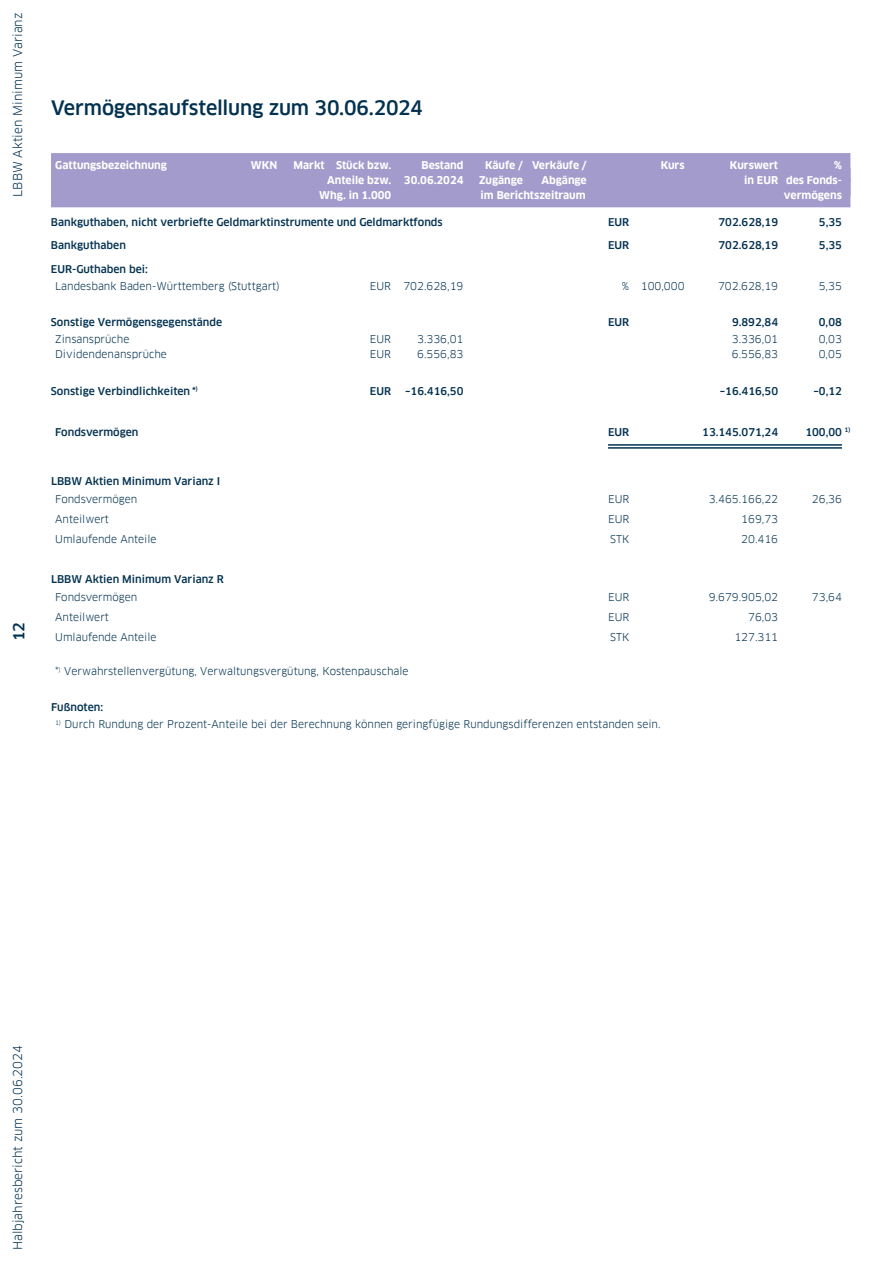
<style>
.page{position:relative;width:893px;height:1263px;background:#fff}
.page>*{position:absolute;margin:0;border:0;box-sizing:border-box;transform-origin:0 0}
.t1{font:500 19.5px "Clanfor LBBW";letter-spacing:-.01em;color:#033251}
.t2{font:500 15px "Clanfor LBBW";color:#033251}
.t3{font:12px "Clanfor LBBW";color:#033251}
.t4{font:10.5px "Clanfor LBBW";color:#033251}
.t5{font:500 10.5px "Clanfor LBBW";color:#033251}
.t6{font:700 10.5px "Clanfor LBBW";color:#fff}
</style>
<div class="page">
<div style="left:51px;top:153px;width:799px;height:29px;background:#a29bcc"></div>
<div style="left:51px;top:177px;width:799px;height:30px;background:#a29bcc"></div>
<hr style="left:608px;top:444px;width:234px;height:2px;background:#033251">
<hr style="left:608px;top:447px;width:234px;height:2px;background:#033251">
<p class="t3" style="left:11px;top:196px;width:185px;rotate:-90deg">LBBW Aktien Minimum Varianz</p>
<h2 class="t2" style="left:10px;top:641px;width:21px;rotate:-90deg">12</h2>
<h1 class="t1" style="left:51px;top:96px;width:373px">Vermögensaufstellung zum 30.06.2024</h1>
<p class="t6" style="left:55px;top:159px;width:113px">Gattungsbezeichnung</p>
<p class="t6" style="left:251px;top:159px;width:28px">WKN</p>
<p class="t6" style="left:293px;top:159px;width:99px">Markt Stück bzw.</p>
<p class="t6" style="left:422px;top:159px;width:43px">Bestand</p>
<p class="t6" style="left:485px;top:159px;width:103px">Käufe / Verkäufe /</p>
<p class="t6" style="left:661px;top:159px;width:25px">Kurs</p>
<p class="t6" style="left:730px;top:159px;width:50px">Kurswert</p>
<p class="t6" style="left:834px;top:159px;width:9px">%</p>
<p class="t6" style="left:327px;top:174px;width:138px">Anteile bzw. 30.06.2024</p>
<p class="t6" style="left:479px;top:174px;width:45px">Zugänge</p>
<p class="t6" style="left:541px;top:174px;width:47px">Abgänge</p>
<p class="t6" style="left:744px;top:174px;width:99px">in EUR des Fonds-</p>
<p class="t6" style="left:319px;top:189px;width:73px">Whg. in 1.000</p>
<p class="t6" style="left:481px;top:189px;width:107px">im Berichtszeitraum</p>
<p class="t6" style="left:784px;top:189px;width:60px">vermögens</p>
<p class="t5" style="left:51px;top:216px;width:393px">Bankguthaben, nicht verbriefte Geldmarktinstrumente und Geldmarktfonds</p>
<p class="t5" style="left:608px;top:216px;width:23px">EUR</p>
<p class="t5" style="left:718px;top:216px;width:61px">702.628,19</p>
<p class="t5" style="left:819px;top:216px;width:25px">5,35</p>
<p class="t5" style="left:51px;top:239px;width:76px">Bankguthaben</p>
<p class="t5" style="left:608px;top:239px;width:23px">EUR</p>
<p class="t5" style="left:718px;top:239px;width:61px">702.628,19</p>
<p class="t5" style="left:819px;top:239px;width:25px">5,35</p>
<p class="t5" style="left:51px;top:263px;width:98px">EUR-Guthaben bei:</p>
<p class="t4" style="left:55px;top:280px;width:226px">Landesbank Baden-Württemberg (Stuttgart)</p>
<p class="t4" style="left:370px;top:280px;width:95px">EUR 702.628,19</p>
<p class="t4" style="left:622px;top:280px;width:64px">% 100,000</p>
<p class="t4" style="left:718px;top:280px;width:62px">702.628,19</p>
<p class="t4" style="left:819px;top:280px;width:25px">5,35</p>
<p class="t5" style="left:51px;top:316px;width:173px">Sonstige Vermögensgegenstände</p>
<p class="t5" style="left:608px;top:316px;width:23px">EUR</p>
<p class="t5" style="left:732px;top:316px;width:48px">9.892,84</p>
<p class="t5" style="left:819px;top:316px;width:25px">0,08</p>
<p class="t4" style="left:55px;top:333px;width:76px">Zinsansprüche</p>
<p class="t4" style="left:370px;top:333px;width:23px">EUR</p>
<p class="t4" style="left:417px;top:333px;width:48px">3.336,01</p>
<p class="t4" style="left:732px;top:333px;width:48px">3.336,01</p>
<p class="t4" style="left:819px;top:333px;width:25px">0,03</p>
<p class="t4" style="left:55px;top:348px;width:113px">Dividendenansprüche</p>
<p class="t4" style="left:370px;top:348px;width:23px">EUR</p>
<p class="t4" style="left:417px;top:348px;width:48px">6.556,83</p>
<p class="t4" style="left:732px;top:348px;width:48px">6.556,83</p>
<p class="t4" style="left:819px;top:348px;width:25px">0,05</p>
<p class="t5" style="left:51px;top:385px;width:149px">Sonstige Verbindlichkeiten *<sup>)</sup></p>
<p class="t5" style="left:370px;top:385px;width:23px">EUR</p>
<p class="t5" style="left:405px;top:385px;width:60px">–16.416,50</p>
<p class="t5" style="left:720px;top:385px;width:60px">–16.416,50</p>
<p class="t5" style="left:813px;top:385px;width:30px">–0,12</p>
<p class="t5" style="left:55px;top:426px;width:85px">Fondsvermögen</p>
<p class="t5" style="left:608px;top:426px;width:23px">EUR</p>
<p class="t5" style="left:702px;top:426px;width:77px">13.145.071,24</p>
<p class="t5" style="left:805px;top:426px;width:47px">100,00 <sup>1)</sup></p>
<p class="t5" style="left:51px;top:475px;width:171px">LBBW Aktien Minimum Varianz I</p>
<p class="t4" style="left:55px;top:493px;width:83px">Fondsvermögen</p>
<p class="t4" style="left:608px;top:493px;width:23px">EUR</p>
<p class="t4" style="left:709px;top:493px;width:71px">3.465.166,22</p>
<p class="t4" style="left:812px;top:493px;width:32px">26,36</p>
<p class="t4" style="left:55px;top:512px;width:55px">Anteilwert</p>
<p class="t4" style="left:608px;top:512px;width:23px">EUR</p>
<p class="t4" style="left:741px;top:512px;width:38px">169,73</p>
<p class="t4" style="left:55px;top:532px;width:103px">Umlaufende Anteile</p>
<p class="t4" style="left:610px;top:532px;width:21px">STK</p>
<p class="t4" style="left:741px;top:532px;width:38px">20.416</p>
<p class="t5" style="left:51px;top:573px;width:174px">LBBW Aktien Minimum Varianz R</p>
<p class="t4" style="left:55px;top:591px;width:83px">Fondsvermögen</p>
<p class="t4" style="left:608px;top:591px;width:23px">EUR</p>
<p class="t4" style="left:709px;top:591px;width:71px">9.679.905,02</p>
<p class="t4" style="left:812px;top:591px;width:32px">73,64</p>
<p class="t4" style="left:55px;top:611px;width:55px">Anteilwert</p>
<p class="t4" style="left:608px;top:611px;width:23px">EUR</p>
<p class="t4" style="left:748px;top:611px;width:32px">76,03</p>
<p class="t4" style="left:55px;top:631px;width:103px">Umlaufende Anteile</p>
<p class="t4" style="left:610px;top:631px;width:21px">STK</p>
<p class="t4" style="left:734px;top:631px;width:45px">127.311</p>
<p class="t4" style="left:55px;top:665px;width:355px">*<sup>)</sup> Verwahrstellenvergütung, Verwaltungsvergütung, Kostenpauschale</p>
<p class="t5" style="left:51px;top:701px;width:54px">Fußnoten:</p>
<p class="t4" style="left:55px;top:718px;width:607px"><sup>1)</sup> Durch Rundung der Prozent-Anteile bei der Berechnung können geringfügige Rundungsdifferenzen entstanden sein.</p>
<p class="t3" style="left:11px;top:1250px;width:207px;rotate:-90deg">Halbjahresbericht zum 30.06.2024</p>
</div>
